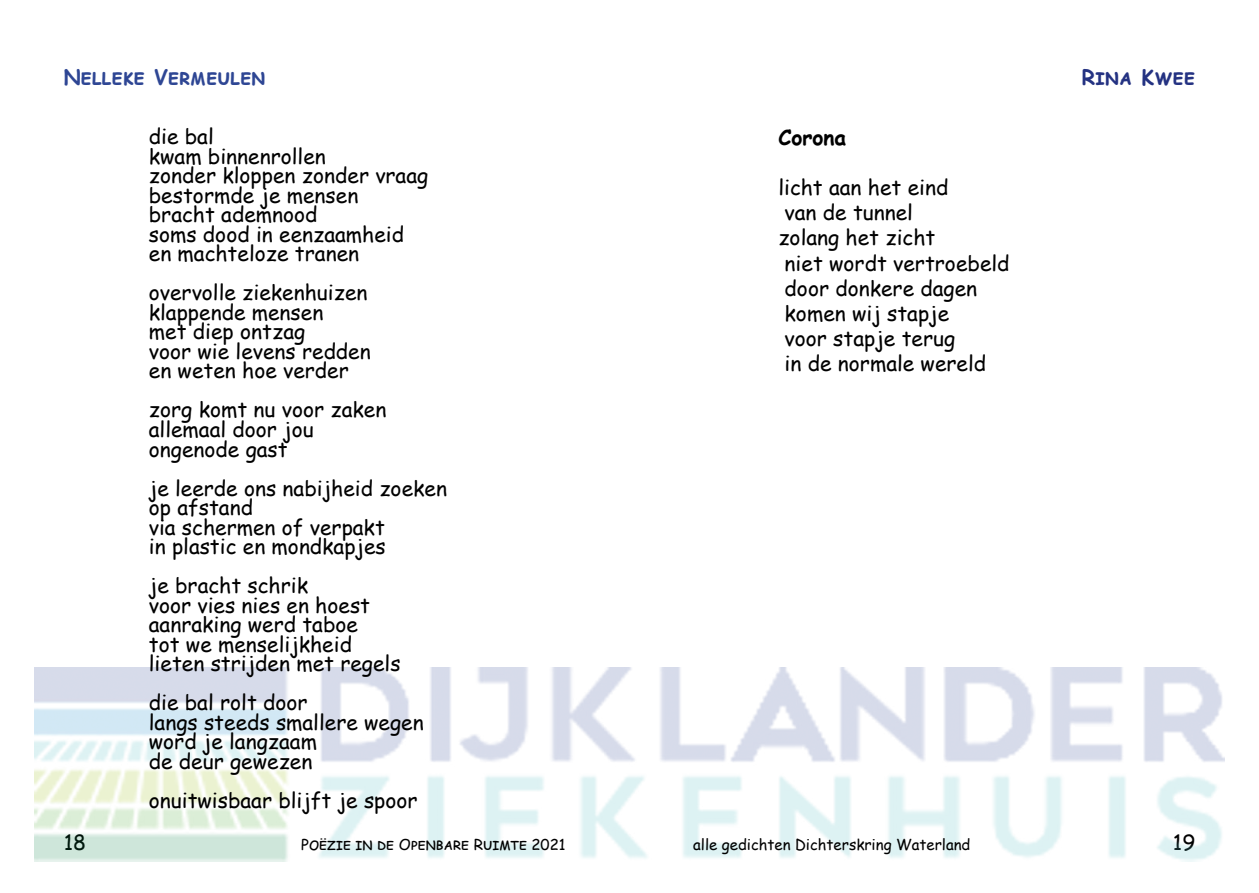
<style>
.page{position:relative;width:1259px;height:893px;background:#fff}
.page>*{position:absolute;margin:0;border:0;box-sizing:border-box;transform-origin:0 0}
.t1{font:21px/19.5px "Comic Sans MS";color:#000}
.t2{font:700 21px "Comic Sans MS";color:#2e4694}
.t3{font:700 21px "Comic Sans MS";color:#243282}
.t4{font:700 21px "Comic Sans MS";color:#000}
.t5{font:15px "Comic Sans MS";color:#000}
</style>
<div class="page">
<img style="left:34px;top:668px;width:1191px;height:193px">
<p class="t2" style="left:64px;top:62px;width:203px">Nelleke Vermeulen</p>
<p class="t3" style="left:1082px;top:62px;width:115px">Rina Kwee</p>
<p class="t1" style="left:149px;top:126px;width:281px">die bal<br>kwam binnenrollen<br>zonder kloppen zonder vraag bestormde je mensen bracht ademnood<br>soms dood in eenzaamheid en machteloze tranen</p>
<p class="t1" style="left:149px;top:282px;width:223px">overvolle ziekenhuizen klappende mensen<br>met diep ontzag<br>voor wie levens redden en weten hoe verder</p>
<p class="t1" style="left:149px;top:399px;width:239px">zorg komt nu voor zaken allemaal door jou ongenode gast</p>
<p class="t1" style="left:149px;top:477px;width:300px">je leerde ons nabijheid zoeken op afstand<br>via schermen of verpakt<br>in plastic en mondkapjes</p>
<p class="t1" style="left:149px;top:575px;width:253px">je bracht schrik<br>voor vies nies en hoest aanraking werd taboe<br>tot we menselijkheid lieten strijden met regels</p>
<p class="t1" style="left:149px;top:692px;width:276px">die bal rolt door<br>langs steeds smallere wegen word je langzaam<br>de deur gewezen</p>
<p class="t1" style="left:149px;top:789px;width:270px">onuitwisbaar blijft je spoor</p>
<p class="t4" style="left:778px;top:121px;width:69px">Corona</p>
<p class="t1" style="left:778px;top:174px;width:233px;line-height:25.2px">licht aan het eind<br>van de tunnel<br>zolang het zicht<br>niet wordt vertroebeld door donkere dagen komen wij stapje<br>voor stapje terug<br>in de normale wereld</p>
<p class="t1" style="left:64px;top:832px;width:24px">18</p>
<p class="t5" style="left:301px;top:834px;width:266px">Poëzie in de Openbare Ruimte 2021</p>
<p class="t5" style="left:693px;top:834px;width:278px">alle gedichten Dichterskring Waterland</p>
<p class="t1" style="left:1173px;top:832px;width:24px">19</p>
</div>
